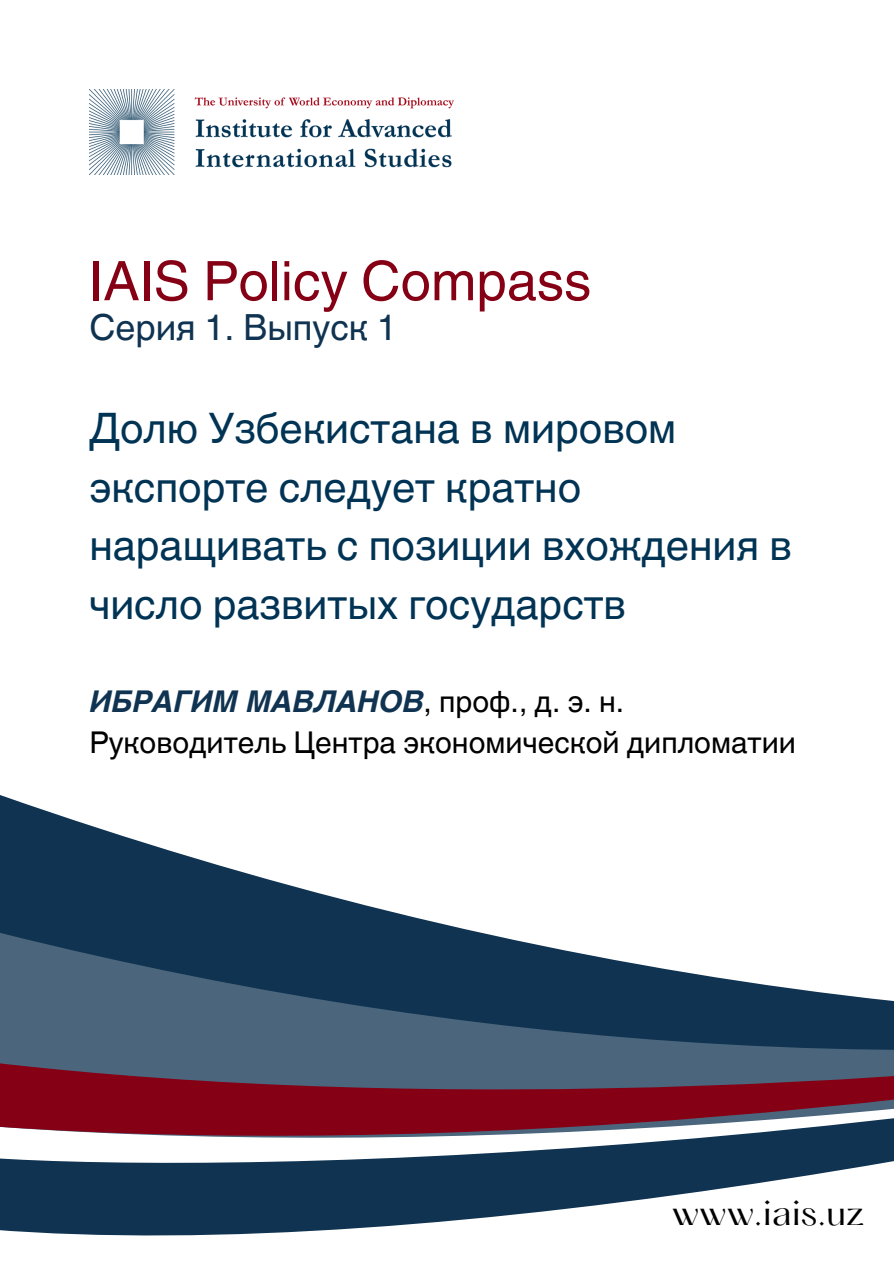
<style>
.page{position:relative;width:894px;height:1264px;background:#fff}
.page>*{position:absolute;margin:0;border:0;box-sizing:border-box;transform-origin:0 0}
.t1{font:54.45px "Helvetica World";color:#860015}
.t2{font:42px/58.5px "Helvetica World";color:#003354}
.t3{font:36px "Helvetica World";color:#0f3351}
.t4{font:34.5px "Hatton";color:#000}
.t5{font:30px "Helvetica World";color:#000}
.t6{font:italic 700 30px "Helvetica World";color:#0f3351}
.s1{font-weight:400;font-style:normal;color:#000}
</style>
<div class="page">
<img style="left:89px;top:89px;width:364px;height:86px">
<svg style="left:0;top:1165px;width:871px;height:71px;fill:#0f3351"></svg>
<svg style="left:0;top:795px;width:376px;height:113px"></svg>
<svg style="left:0;top:908px;width:893px;height:257px;fill:#0f3351"></svg>
<svg style="left:0;top:1021px;width:893px;height:141px;background:#6d5368"></svg>
<p class="t1" style="left:89px;top:249px;width:503px">IAIS Policy Compass</p>
<p class="t3" style="left:89px;top:306px;width:309px">Серия 1. Выпуск 1</p>
<p class="t2" style="left:89px;top:399px;width:704px">Долю Узбекистана в мировом экспорте следует кратно наращивать с позиции вхождения в число развитых государств</p>
<h1 class="t6" style="left:89px;top:676px;width:536px">ИБРАГИМ МАВЛАНОВ<span class="s1">, проф., д. э. н.</span></h1>
<h2 class="t5" style="left:89px;top:725px;width:707px">Руководитель Центра экономической дипломатии</h2>
<p class="t4" style="left:671px;top:1195px;width:195px">www.iais.uz</p>
</div>
